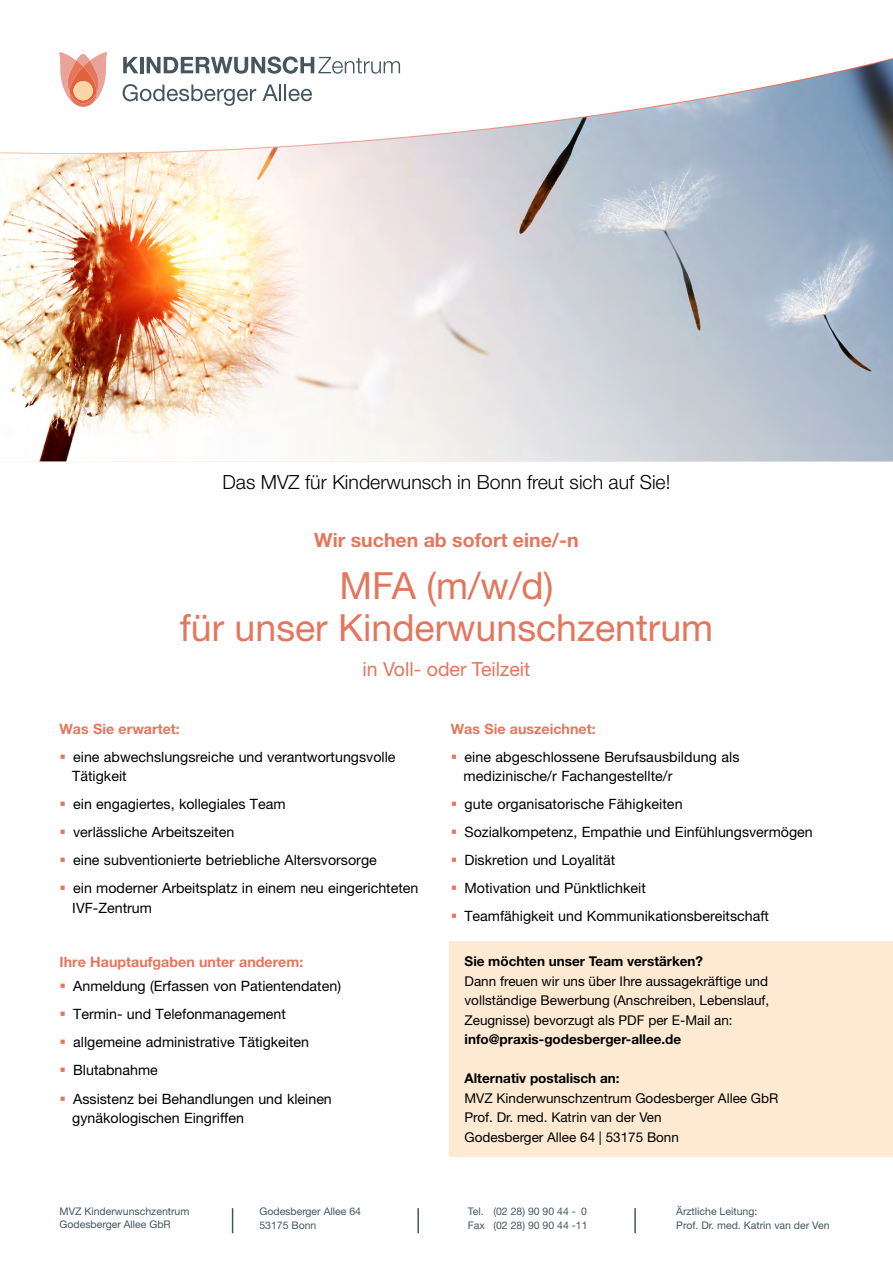
<style>
.page{position:relative;width:893px;height:1263px;background:#fff}
.page>*{position:absolute;margin:0;border:0;box-sizing:border-box;transform-origin:0 0}
.t1{font:37.5px/42px "Helvetica Neue LT Std";color:#e3775e;text-align:center}
.t2{font:300 19.5px "Helvetica Neue LT Std";color:#000}
.t3{font:700 19.5px "Helvetica Neue LT Std";color:#e3775e}
.t4{font:19.5px "Helvetica Neue LT Std";color:#e3775e}
.t5{font:14.25px/28px "Helvetica Neue LT Std";color:#000}
.t6{font:700 14.25px "Helvetica Neue LT Std";color:#e3775e}
.t7{font:13.5px/19.5px "Helvetica Neue LT Std";color:#000;text-align:justify}
.t8{font:700 13.5px "Helvetica Neue LT Std";color:#000}
.t9{font:10.5px/13.5px "Helvetica Neue LT Std";color:#445660}
</style>
<div class="page">
<img style="left:0;top:157px;width:893px;height:304px">
<svg style="left:232px;top:1208px;width:1px;height:25px"></svg>
<hr style="left:417px;top:1208px;width:2px;height:25px;background:#445660">
<hr style="left:634px;top:1208px;width:2px;height:25px;background:#445660">
<svg style="left:0;top:52px;width:893px;height:105px"></svg>
<div style="left:450px;top:942px;width:443px;height:156px;background:#feead3"></div>
<div style="left:450px;top:1098px;width:443px;height:39px;background:#feead3"></div>
<div style="left:450px;top:1117px;width:443px;height:39px;background:#feead3"></div>
<h2 class="t2" style="left:223px;top:470px;width:449px">Das MVZ für Kinderwunsch in Bonn freut sich auf Sie!</h2>
<h2 class="t3" style="left:314px;top:528px;width:266px">Wir suchen ab sofort eine/-n</h2>
<h1 class="t1" style="left:180px;top:564px;width:535px">MFA (m/w/d)<br>für unser Kinderwunschzentrum</h1>
<h2 class="t4" style="left:363px;top:657px;width:169px">in Voll- oder Teilzeit</h2>
<p class="t6" style="left:60px;top:720px;width:122px">Was Sie erwartet:</p>
<p class="t5" style="left:72px;top:747px;width:325px;line-height:19.5px">eine abwechslungsreiche und verantwortungsvolle<br>Tätigkeit</p>
<p class="t5" style="left:73px;top:790px;width:347px">ein engagiertes, kollegiales Team<br>verlässliche Arbeitszeiten<br>eine subventionierte betriebliche Altersvorsorge<br>ein moderner Arbeitsplatz in einem neu eingerichteten</p>
<p class="t5" style="left:72px;top:893px;width:81px">IVF-Zentrum</p>
<p class="t6" style="left:60px;top:953px;width:245px">Ihre Hauptaufgaben unter anderem:</p>
<p class="t5" style="left:73px;top:972px;width:269px">Anmeldung (Erfassen von Patientendaten)<br>Termin- und Telefonmanagement allgemeine administrative Tätigkeiten Blutabnahme<br>Assistenz bei Behandlungen und kleinen</p>
<p class="t5" style="left:72px;top:1103px;width:173px">gynäkologischen Eingriffen</p>
<p class="t6" style="left:451px;top:720px;width:146px">Was Sie auszeichnet:</p>
<p class="t5" style="left:464px;top:747px;width:277px;line-height:19.5px">eine abgeschlossene Berufsausbildung als medizinische/r Fachangestellte/r</p>
<p class="t5" style="left:464px;top:790px;width:350px">gute organisatorische Fähigkeiten<br>Sozialkompetenz, Empathie und Einfühlungsvermögen Diskretion und Loyalität<br>Motivation und Pünktlichkeit<br>Teamfähigkeit und Kommunikationsbereitschaft</p>
<p class="t8" style="left:465px;top:953px;width:240px">Sie möchten unser Team verstärken?</p>
<p class="t7" style="left:465px;top:971px;width:306px">Dann freuen wir uns über Ihre aussagekräftige und vollständige Bewerbung (Anschreiben, Lebenslauf, Zeugnisse) bevorzugt als PDF per E-Mail an:</p>
<p class="t8" style="left:465px;top:1031px;width:218px">info@praxis-godesberger-allee.de</p>
<p class="t8" style="left:465px;top:1070px;width:156px">Alternativ postalisch an:</p>
<p class="t7" style="left:465px;top:1088px;width:315px;text-align:left">MVZ Kinderwunschzentrum Godesberger Allee GbR<br>Prof. Dr. med. Katrin van der Ven<br>Godesberger Allee 64 | 53175 Bonn</p>
<p class="t9" style="left:60px;top:1204px;width:131px">MVZ Kinderwunschzentrum<br>Godesberger Allee GbR</p>
<p class="t9" style="left:259px;top:1204px;width:103px">Godesberger Allee 64<br>53175 Bonn</p>
<p class="t9" style="left:468px;top:1204px;width:121px">Tel. (02 28) 90 90 44 - 0<br>Fax (02 28) 90 90 44 -11</p>
<p class="t9" style="left:676px;top:1204px;width:155px">Ärztliche Leitung:<br>Prof. Dr. med. Katrin van der Ven</p>
</div>
